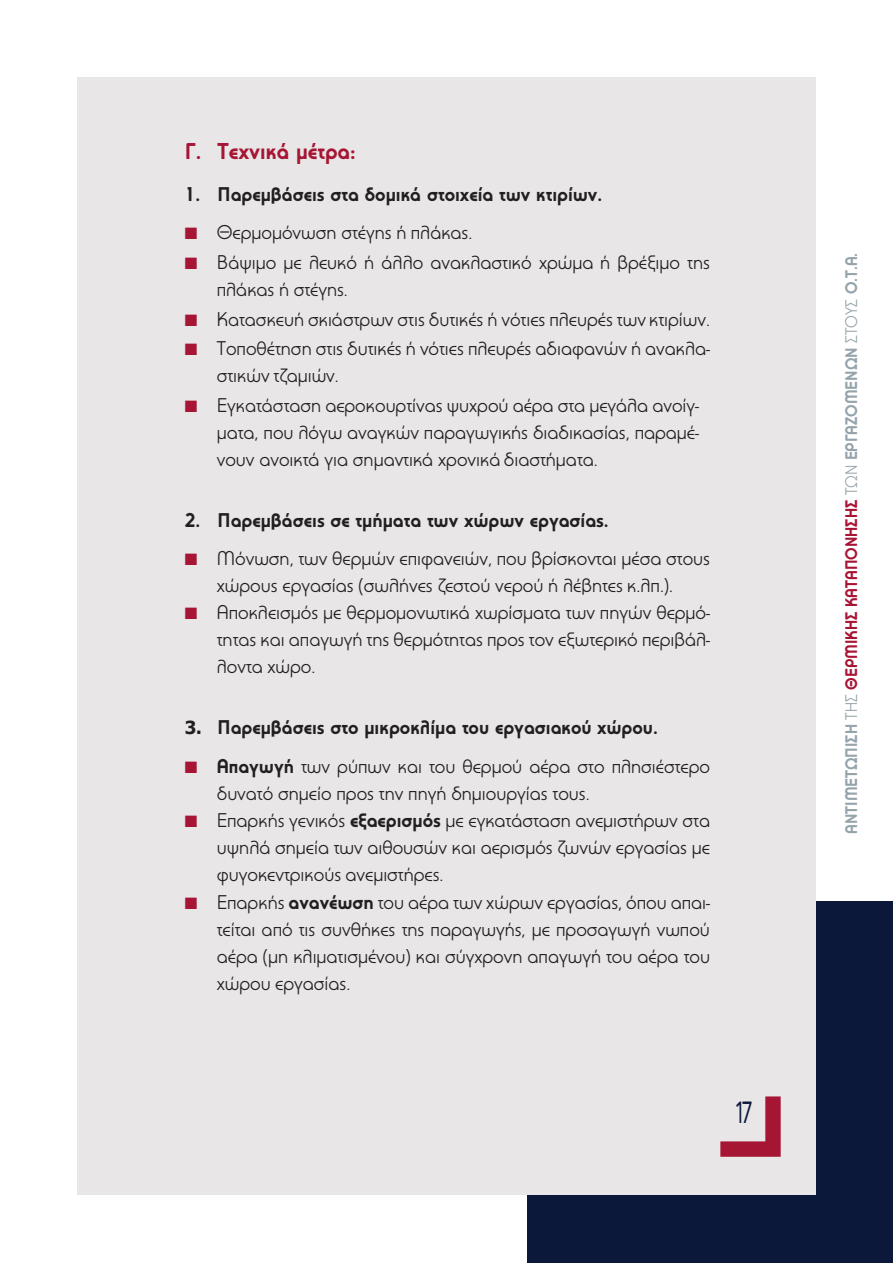
<style>
.page{position:relative;width:893px;height:1263px;background:#fff}
.page>*{position:absolute;margin:0;border:0;box-sizing:border-box;transform-origin:0 0}
.t1{font:30px "Uni Neue";color:#0a173b;scale:.63 1}
.t2{font:700 22.5px "PF Universal";color:#a71535}
.t3{font:19.5px/27px "PF Universal";color:#231f20;text-align:justify}
.t4{font:700 19.5px "PF Universal";color:#231f20}
.t5{font:700 16.5px "PF Universal";color:#95a3ab;scale:.95 1}
.s1{color:#a71535}
.s2{font-family:"Tahoma";font-size:18px}
.s3{font-weight:700}
.s4{font-weight:400}
</style>
<div class="page">
<div style="left:527px;top:901px;width:365px;height:362px;background:#0b183a"></div>
<div style="left:77px;top:77px;width:739px;height:1117px;background:#e8e6e6"></div>
<svg style="left:720px;top:1096px;width:61px;height:61px"></svg>
<p class="t2" style="left:185px;top:138px;width:172px">Γ. Τεχνικά μέτρα:</p>
<p class="t4" style="left:185px;top:182px;width:419px">1. Παρεμβάσεις στα δομικά στοιχεία των κτιρίων.</p>
<p class="t3" style="left:185px;top:219px;width:289px"><span class="s1">■</span> Θερμομόνωση στέγης ή πλάκας.</p>
<p class="t3" style="left:217px;top:248px;width:495px;text-indent:-32px"><span class="s1">■</span> Βάψιμο με λευκό ή άλλο ανακλαστικό χρώμα ή βρέξιμο της πλάκας ή στέγης.</p>
<p class="t3" style="left:185px;top:305px;width:527px"><span class="s1">■</span> Κατασκευή σκιάστρων στις δυτικές ή νότιες πλευρές των κτιρίων.</p>
<p class="t3" style="left:217px;top:335px;width:495px;text-indent:-32px"><span class="s1">■</span> Τοποθέτηση στις δυτικές ή νότιες πλευρές αδιαφανών ή ανακλα&shy;στικών τζαμιών.</p>
<p class="t3" style="left:217px;top:392px;width:484px;text-indent:-32px"><span class="s1">■</span> Εγκατάσταση αεροκουρτίνας ψυχρού αέρα στα μεγάλα ανοίγ&shy;ματα, που λόγω αναγκών παραγωγικής διαδικασίας, παραμέ&shy;νουν ανοικτά για σημαντικά χρονικά διαστήματα.</p>
<p class="t4" style="left:185px;top:508px;width:425px">2. Παρεμβάσεις σε τμήματα των χώρων εργασίας.</p>
<p class="t3" style="left:185px;top:545px;width:527px;text-align:center"><span class="s1">■</span> Μόνωση, των θερμών επιφανειών, που βρίσκονται μέσα στους χώρους εργασίας (σωλήνες ζεστού νερού ή λέβητες κ.λπ.).</p>
<p class="t3" style="left:217px;top:599px;width:495px;text-indent:-32px"><span class="s1">■</span> Αποκλεισμός με θερμομονωτικά χωρίσματα των πηγών θερμό&shy;τητας και απαγωγή της θερμότητας προς τον εξωτερικό περιβάλ&shy;λοντα χώρο.</p>
<p class="t4" style="left:185px;top:715px;width:475px"><span class="s2">3.</span> Παρεμβάσεις στο μικροκλίμα του εργασιακού χώρου.</p>
<p class="t3" style="left:217px;top:752px;width:495px;text-indent:-32px"><span class="s1">■</span> <span class="s3">Απαγωγή</span> των ρύπων και του θερμού αέρα στο πλησιέστερο δυνατό σημείο προς την πηγή δημιουργίας τους.</p>
<p class="t3" style="left:217px;top:806px;width:495px;text-indent:-32px"><span class="s1">■</span> Επαρκής γενικός <span class="s3">εξαερισμός</span> με εγκατάσταση ανεμιστήρων στα υψηλά σημεία των αιθουσών και αερισμός ζωνών εργασίας με φυγοκεντρικούς ανεμιστήρες.</p>
<p class="t3" style="left:217px;top:888px;width:495px;text-indent:-32px"><span class="s1">■</span> Επαρκής <span class="s3">ανανέωση</span> του αέρα των χώρων εργασίας, όπου απαι&shy;τείται από τις συνθήκες της παραγωγής, με προσαγωγή νωπού αέρα (μη κλιματισμένου) και σύγχρονη απαγωγή του αέρα του χώρου εργασίας.</p>
<h1 class="t1" style="left:736px;top:1093px;width:27px">17</h1>
<p class="t5" style="left:841px;top:834px;width:613px;rotate:-90deg">ΑΝΤΙΜΕΤΩΠΙΣΗ <span class="s4">ΤΗΣ</span> <span class="s1">ΘΕΡΜΙΚΗΣ ΚΑΤΑΠΟΝΗΣΗΣ</span> <span class="s4">ΤΩΝ</span> ΕΡΓΑΖΟΜΕΝΩΝ <span class="s4">ΣΤΟΥΣ</span> Ο.Τ.Α.</p>
</div>
